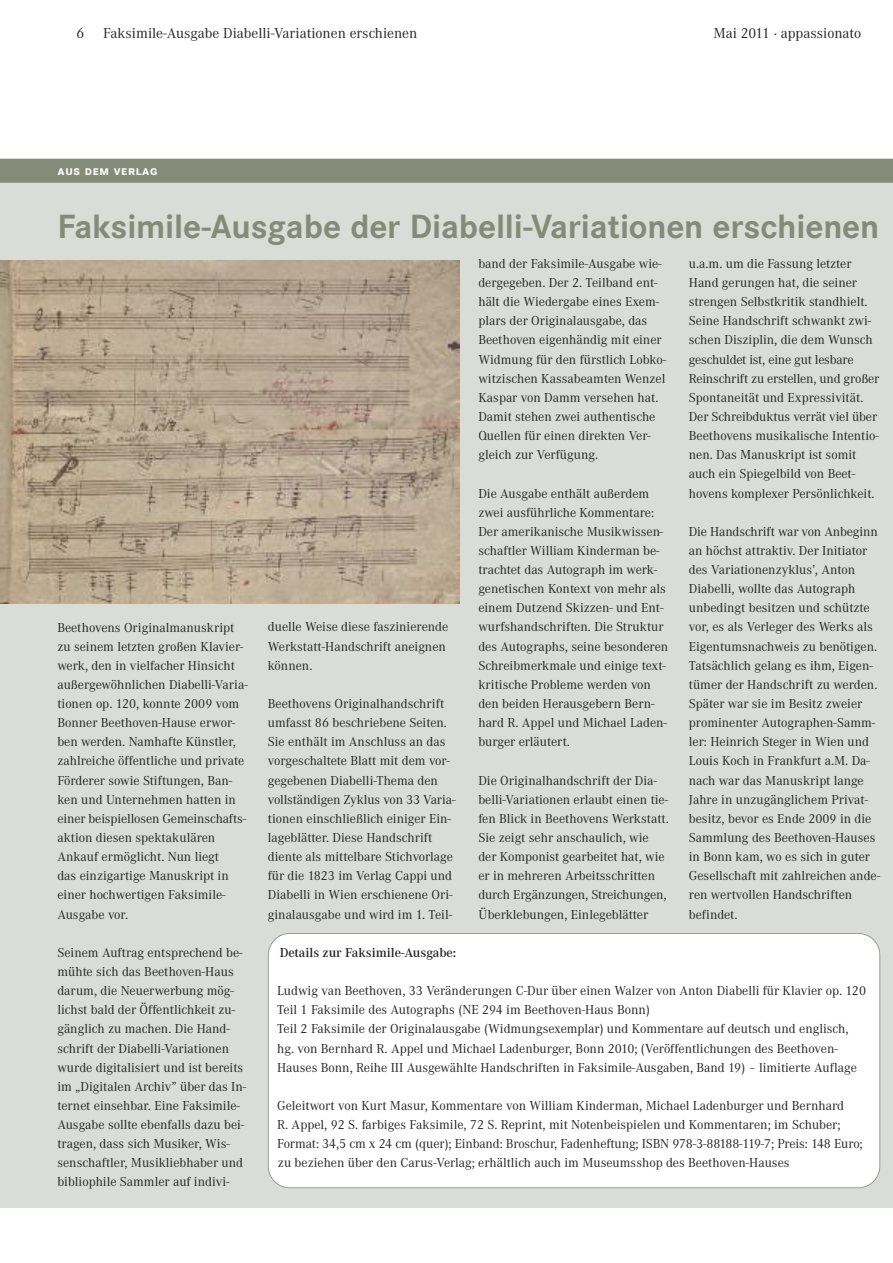
<style>
.page{position:relative;width:893px;height:1263px;background:#fff}
.page>*{position:absolute;margin:0;border:0;box-sizing:border-box;transform-origin:0 0}
.t1{font:700 33px "Corporate SBQ";letter-spacing:-.005em;color:#848c79}
.t2{font:15px "Corporate A";color:#272627}
.t3{font:13.5px/19.2px "Corporate A";color:#272627}
.t4{font:600 13.5px "Corporate A";letter-spacing:-.005em;color:#272627}
.t5{font:700 13.5px "Corporate SSC";letter-spacing:.05em;color:#fff}
</style>
<div class="page">
<div style="left:0;top:162px;width:893px;height:1046px;background:#daddd7"></div>
<div style="left:0;top:159px;width:893px;height:24px;background:#848c79"></div>
<img style="left:0;top:260px;width:459px;height:344px">
<div style="left:269px;top:934px;width:610px;height:253px;background:#fff;border-radius:21px"></div>
<div style="left:268px;top:933px;width:612px;height:255px;border:2px solid #848c79;border-radius:22px"></div>
<p class="t2" style="left:77px;top:24px;width:342px">6 Faksimile-Ausgabe Diabelli-Variationen erschienen</p>
<p class="t2" style="left:713px;top:24px;width:149px">Mai 2011 · appassionato</p>
<p class="t5" style="left:57px;top:163px;width:102px">aus dem verlag</p>
<h1 class="t1" style="left:57px;top:207px;width:823px">Faksimile-Ausgabe der Diabelli-Variationen erschienen</h1>
<p class="t3" style="left:57px;top:617px;width:192px">Beethovens Originalmanuskript zu seinem letzten großen Klavier&shy;werk, den in vielfacher Hinsicht außergewöhnlichen Diabelli-Varia&shy;tionen op. 120, konnte 2009 vom<br>Bonner Beethoven-Hause erwor&shy;ben werden. Namhafte Künstler, zahlreiche öffentliche und private<br>Förderer sowie Stiftungen, Ban&shy;ken und Unternehmen hatten in einer beispiellosen Gemeinschafts&shy;aktion diesen spektakulären<br>Ankauf ermöglicht. Nun liegt<br>das einzigartige Manuskript in einer hochwertigen Faksimile-<br>Ausgabe vor.</p>
<p class="t3" style="left:57px;top:942px;width:190px">Seinem Auftrag entsprechend be&shy;mühte sich das Beethoven-Haus darum, die Neuerwerbung mög&shy;lichst bald der Öffentlichkeit zu&shy;gänglich zu machen. Die Hand&shy;schrift der Diabelli-Variationen wurde digitalisiert und ist bereits im „Digitalen Archiv” über das In&shy;ternet einsehbar. Eine Faksimile-Ausgabe sollte ebenfalls dazu bei&shy;tragen, dass sich Musiker, Wis&shy;senschaftler, Musikliebhaber und bibliophile Sammler auf indivi-</p>
<p class="t3" style="left:268px;top:617px;width:182px">duelle Weise diese faszinierende<br>Werkstatt-Handschrift aneignen können.</p>
<p class="t3" style="left:268px;top:694px;width:189px">Beethovens Originalhandschrift umfasst 86 beschriebene Seiten.<br>Sie enthält im Anschluss an das vorgeschaltete Blatt mit dem vor&shy;gegebenen Diabelli-Thema den vollständigen Zyklus von 33 Varia&shy;tionen einschließlich einiger Ein&shy;lageblätter. Diese Handschrift diente als mittelbare Stichvorlage für die 1823 im Verlag Cappi und Diabelli in Wien erschienene Ori&shy;ginalausgabe und wird im 1. Teil-</p>
<p class="t3" style="left:478px;top:254px;width:189px">band der Faksimile-Ausgabe wie&shy;dergegeben. Der 2. Teilband ent&shy;hält die Wiedergabe eines Exem&shy;plars der Originalausgabe, das<br>Beethoven eigenhändig mit einer<br>Widmung für den fürstlich Lobko&shy;witzischen Kassabeamten Wenzel<br>Kaspar von Damm versehen hat.<br>Damit stehen zwei authentische<br>Quellen für einen direkten Ver&shy;gleich zur Verfügung.</p>
<p class="t3" style="left:478px;top:483px;width:191px">Die Ausgabe enthält außerdem zwei ausführliche Kommentare:<br>Der amerikanische Musikwissen&shy;schaftler William Kinderman be&shy;trachtet das Autograph im werk&shy;genetischen Kontext von mehr als einem Dutzend Skizzen- und Ent&shy;wurfshandschriften. Die Struktur des Autographs, seine besonderen<br>Schreibmerkmale und einige text&shy;kritische Probleme werden von den beiden Herausgebern Bern&shy;hard R. Appel und Michael Laden&shy;burger erläutert.</p>
<p class="t3" style="left:478px;top:770px;width:192px">Die Originalhandschrift der Dia&shy;belli-Variationen erlaubt einen tie&shy;fen Blick in Beethovens Werkstatt.<br>Sie zeigt sehr anschaulich, wie der Komponist gearbeitet hat, wie er in mehreren Arbeitsschritten durch Ergänzungen, Streichungen, Überklebungen, Einlegeblätter</p>
<p class="t3" style="left:689px;top:254px;width:192px">u.a.m. um die Fassung letzter Hand gerungen hat, die seiner strengen Selbstkritik standhielt.<br>Seine Handschrift schwankt zwi&shy;schen Disziplin, die dem Wunsch geschuldet ist, eine gut lesbare Reinschrift zu erstellen, und großer Spontaneität und Expressivität.<br>Der Schreibduktus verrät viel über Beethovens musikalische Intentio&shy;nen. Das Manuskript ist somit auch ein Spiegelbild von Beet&shy;hovens komplexer Persönlichkeit.</p>
<p class="t3" style="left:689px;top:521px;width:193px">Die Handschrift war von Anbeginn an höchst attraktiv. Der Initiator des Variationenzyklus’, Anton<br>Diabelli, wollte das Autograph unbedingt besitzen und schützte vor, es als Verleger des Werks als<br>Eigentumsnachweis zu benötigen.<br>Tatsächlich gelang es ihm, Eigen&shy;tümer der Handschrift zu werden.<br>Später war sie im Besitz zweier prominenter Autographen-Samm&shy;ler: Heinrich Steger in Wien und<br>Louis Koch in Frankfurt a.M. Da&shy;nach war das Manuskript lange<br>Jahre in unzugänglichem Privat&shy;besitz, bevor es Ende 2009 in die<br>Sammlung des Beethoven-Hauses in Bonn kam, wo es sich in guter<br>Gesellschaft mit zahlreichen ande&shy;ren wertvollen Handschriften befindet.</p>
<p class="t4" style="left:280px;top:944px;width:178px">Details zur Faksimile-Ausgabe:</p>
<p class="t3" style="left:277px;top:981px;width:590px">Ludwig van Beethoven, 33 Veränderungen C-Dur über einen Walzer von Anton Diabelli für Klavier op. 120<br>Teil 1 Faksimile des Autographs (NE 294 im Beethoven-Haus Bonn)<br>Teil 2 Faksimile der Originalausgabe (Widmungsexemplar) und Kommentare auf deutsch und englisch, hg. von Bernhard R. Appel und Michael Ladenburger, Bonn 2010; (Veröffentlichungen des Beethoven-Hauses Bonn, Reihe III Ausgewählte Handschriften in Faksimile-Ausgaben, Band 19) – limitierte Auflage</p>
<p class="t3" style="left:277px;top:1096px;width:587px">Geleitwort von Kurt Masur, Kommentare von William Kinderman, Michael Ladenburger und Bernhard<br>R. Appel, 92 S. farbiges Faksimile, 72 S. Reprint, mit Notenbeispielen und Kommentaren; im Schuber; Format: 34,5 cm x 24 cm (quer); Einband: Broschur, Fadenheftung; ISBN 978-3-88188-119-7; Preis: 148 Euro; zu beziehen über den Carus-Verlag; erhältlich auch im Museumsshop des Beethoven-Hauses</p>
</div>
